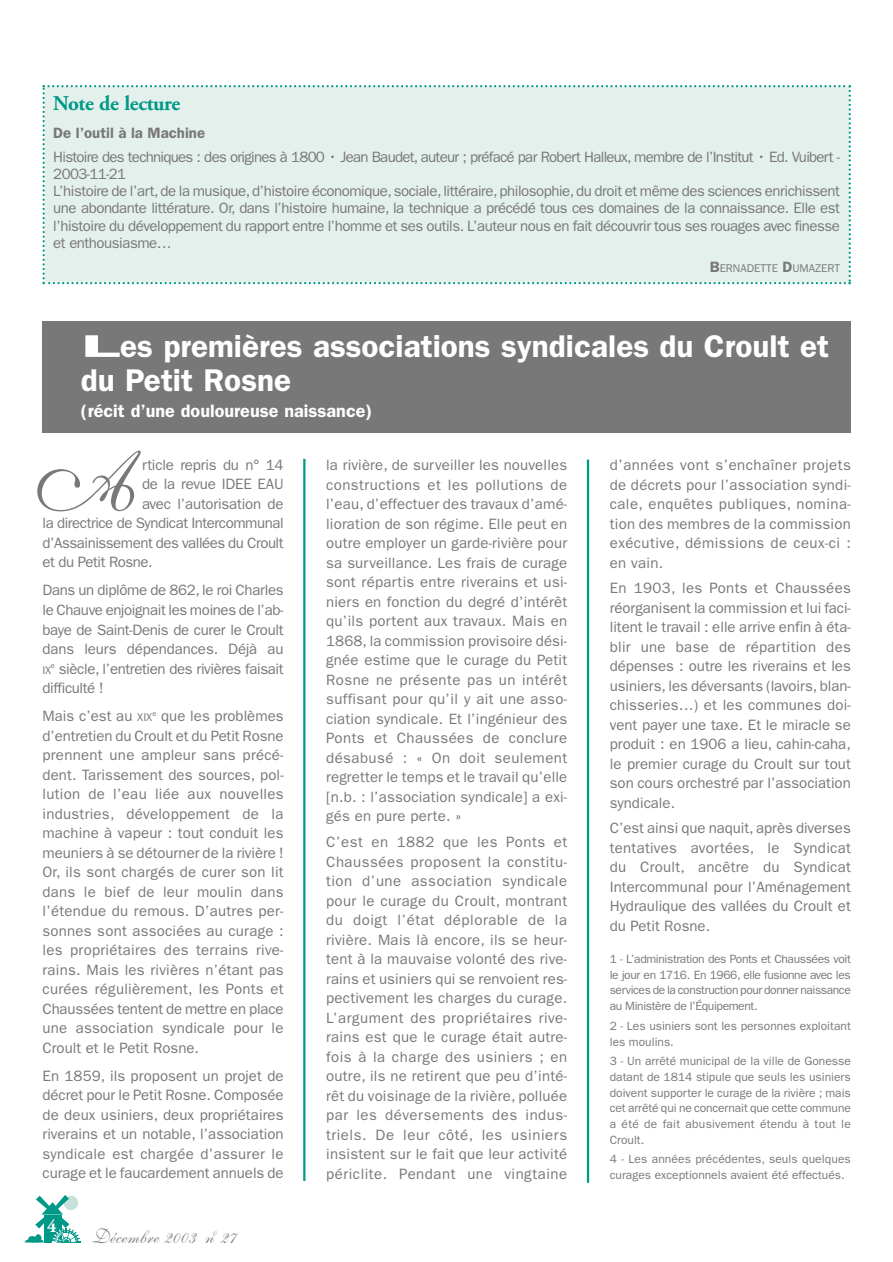
<style>
.page{position:relative;width:893px;height:1262px;background:#fff}
.page>*{position:absolute;margin:0;border:0;box-sizing:border-box;transform-origin:0 0}
.t1{font:84px "Shelley Volante BT";color:#787878}
.t2{font:600 31.5px/34.5px "Franklin Gothic";color:#fff;scale:2.5 1}
.t3{font:21px "Shelley Volante Script";letter-spacing:.01em;color:#787878;scale:.95 1}
.t4{font:700 21px "Adobe Garamond";letter-spacing:-.015em;color:#009986}
.t5{font:600 18px "Franklin Gothic";color:#fff}
.t6{font:700 18px "Adobe Garamond";color:#fff}
.t7{font:15px/19.5px "Franklin Gothic";letter-spacing:-.03em;color:#787878;text-align:justify}
.t8{font:15px "Franklin Gothic";letter-spacing:-.01em;color:#787878}
.t9{font:600 15px "Franklin Gothic";color:#787878}
.t10{font:12px/15.8px "Franklin Gothic";color:#787878;text-align:justify}
.t11{font:11.25px "Franklin Gothic";color:#787878}
.s1{font-weight:600;font-size:15px}
.s2{font-size:11.25px}
</style>
<div class="page">
<svg style="left:25px;top:1195px;width:55px;height:47px"></svg>
<hr style="left:587px;top:459px;width:2px;height:723px;background:#009986">
<hr style="left:303px;top:459px;width:2px;height:722px;background:#009986">
<div style="left:43px;top:321px;width:807px;height:111px;background:#787878"></div>
<div style="left:43px;top:85px;width:807px;height:199px;background:#e4f0ec"></div>
<h3 class="t4" style="left:53px;top:95px;width:128px">Note de lecture</h3>
<p class="t9" style="left:53px;top:128px;width:153px">De l’outil à la Machine</p>
<p class="t7" style="left:53px;top:149px;width:788px;line-height:17.2px;text-align:left">Histoire des techniques : des origines à 1800 • Jean Baudet, auteur ; préfacé par Robert Halleux, membre de l’Institut • Ed. Vuibert - 2003-11-21<br>L’histoire de l’art,de la musique,d’histoire économique,sociale,littéraire,philosophie,du droit et même des sciences enrichissent une abondante littérature. Or, dans l’histoire humaine, la technique a précédé tous ces domaines de la connaissance. Elle est l’histoire du développement du rapport entre l’homme et ses outils. L’auteur nous en fait découvrir tous ses rouages avec finesse et enthousiasme…</p>
<p class="t11" style="left:709px;top:264px;width:132px"><span class="s1">B</span>ERNADETTE <span class="s1">D</span>UMAZERT</p>
<h2 class="t2" style="left:81px;top:331px;width:301px">Les premières associations syndicales du Croult et du Petit Rosne</h2>
<p class="t5" style="left:81px;top:405px;width:293px">(récit d’une douloureuse naissance)</p>
<h1 class="t1" style="left:35px;top:433px;width:104px">A</h1>
<p class="t8" style="left:142px;top:459px;width:143px">rticle repris du n° 14</p>
<p class="t8" style="left:142px;top:479px;width:143px">de la revue IDEE EAU</p>
<p class="t8" style="left:142px;top:498px;width:143px">avec l’autorisation de</p>
<p class="t7" style="left:43px;top:515px;width:242px">la directrice de Syndicat Intercommunal</p>
<p class="t7" style="left:43px;top:534px;width:242px">d’Assainissement des vallées du Croult</p>
<p class="t7" style="left:43px;top:554px;width:112px">et du Petit Rosne.</p>
<p class="t7" style="left:43px;top:582px;width:242px">Dans un diplôme de 862, le roi Charles le Chauve enjoignait les moines de l’ab&shy;baye de Saint-Denis de curer le Croult dans leurs dépendances. Déjà au</p>
<p class="t11" style="left:43px;top:666px;width:10px">IX</p>
<p class="t7" style="left:43px;top:660px;width:242px;text-indent:8px"><sup>e</sup> siècle, l’entretien des rivières faisait difficulté !</p>
<p class="t7" style="left:43px;top:707px;width:242px">Mais c’est au <span class="s2">XIX</span><sup>e</sup> que les problèmes d’entretien du Croult et du Petit Rosne prennent une ampleur sans précé&shy;dent. Tarissement des sources, pol&shy;lution de l’eau liée aux nouvelles industries, développement de la machine à vapeur : tout conduit les meuniers à se détourner de la rivière !<br>Or, ils sont chargés de curer son lit dans le bief de leur moulin dans l’étendue du remous. D’autres per&shy;sonnes sont associées au curage : les propriétaires des terrains rive&shy;rains. Mais les rivières n’étant pas curées régulièrement, les Ponts et Chaussées tentent de mettre en place une association syndicale pour le Croult et le Petit Rosne.</p>
<p class="t7" style="left:43px;top:1067px;width:242px">En 1859, ils proposent un projet de décret pour le Petit Rosne. Composée de deux usiniers, deux propriétaires riverains et un notable, l’association syndicale est chargée d’assurer le curage et le faucardement annuels de</p>
<p class="t6" style="left:47px;top:1218px;width:11px">4</p>
<h3 class="t3" style="left:89px;top:1229px;width:153px">Décembre 2003 n<sup>0</sup> 27</h3>
<p class="t7" style="left:326px;top:456px;width:242px">la rivière, de surveiller les nouvelles constructions et les pollutions de l’eau, d’effectuer des travaux d’amé&shy;lioration de son régime. Elle peut en outre employer un garde-rivière pour sa surveillance. Les frais de curage sont répartis entre riverains et usi&shy;niers en fonction du degré d’intérêt qu’ils portent aux travaux. Mais en 1868, la commission provisoire dési&shy;gnée estime que le curage du Petit Rosne ne présente pas un intérêt suffisant pour qu’il y ait une asso&shy;ciation syndicale. Et l’ingénieur des Ponts et Chaussées de conclure désabusé : « On doit seulement regretter le temps et le travail qu’elle [n.b. : l’association syndicale] a exi&shy;gés en pure perte. »</p>
<p class="t7" style="left:326px;top:833px;width:242px">C’est en 1882 que les Ponts et Chaussées proposent la constitu&shy;tion d’une association syndicale pour le curage du Croult, montrant du doigt l’état déplorable de la rivière. Mais là encore, ils se heur&shy;tent à la mauvaise volonté des rive&shy;rains et usiniers qui se renvoient res&shy;pectivement les charges du curage.<br>L’argument des propriétaires rive&shy;rains est que le curage était autre&shy;fois à la charge des usiniers ; en outre, ils ne retirent que peu d’inté&shy;rêt du voisinage de la rivière, polluée par les déversements des indus&shy;triels. De leur côté, les usiniers insistent sur le fait que leur activité périclite. Pendant une vingtaine</p>
<p class="t7" style="left:609px;top:456px;width:242px">d’années vont s’enchaîner projets de décrets pour l’association syndi&shy;cale, enquêtes publiques, nomina&shy;tion des membres de la commission exécutive, démissions de ceux-ci : en vain.</p>
<p class="t7" style="left:609px;top:579px;width:242px">En 1903, les Ponts et Chaussées réorganisent la commission et lui faci&shy;litent le travail : elle arrive enfin à éta&shy;blir une base de répartition des dépenses : outre les riverains et les usiniers, les déversants (lavoirs, blan&shy;chisseries…) et les communes doi&shy;vent payer une taxe. Et le miracle se produit : en 1906 a lieu, cahin-caha, le premier curage du Croult sur tout son cours orchestré par l’association syndicale.</p>
<p class="t7" style="left:609px;top:819px;width:242px">C’est ainsi que naquit, après diverses tentatives avortées, le Syndicat du Croult, ancêtre du Syndicat Intercommunal pour l’Aménagement Hydraulique des vallées du Croult et du Petit Rosne.</p>
<p class="t10" style="left:609px;top:952px;width:242px">1 - L’administration des Ponts et Chaussées voit le jour en 1716. En 1966, elle fusionne avec les services de la construction pour donner naissance au Ministère de l’Équipement.</p>
<p class="t10" style="left:609px;top:1018px;width:242px">2 - Les usiniers sont les personnes exploitant les moulins.</p>
<p class="t10" style="left:609px;top:1054px;width:242px">3 - Un arrêté municipal de la ville de Gonesse datant de 1814 stipule que seuls les usiniers doivent supporter le curage de la rivière ; mais cet arrêté qui ne concernait que cette commune a été de fait abusivement étendu à tout le Croult.</p>
<p class="t10" style="left:609px;top:1152px;width:242px">4 - Les années précédentes, seuls quelques curages exceptionnels avaient été effectués.</p>
</div>
